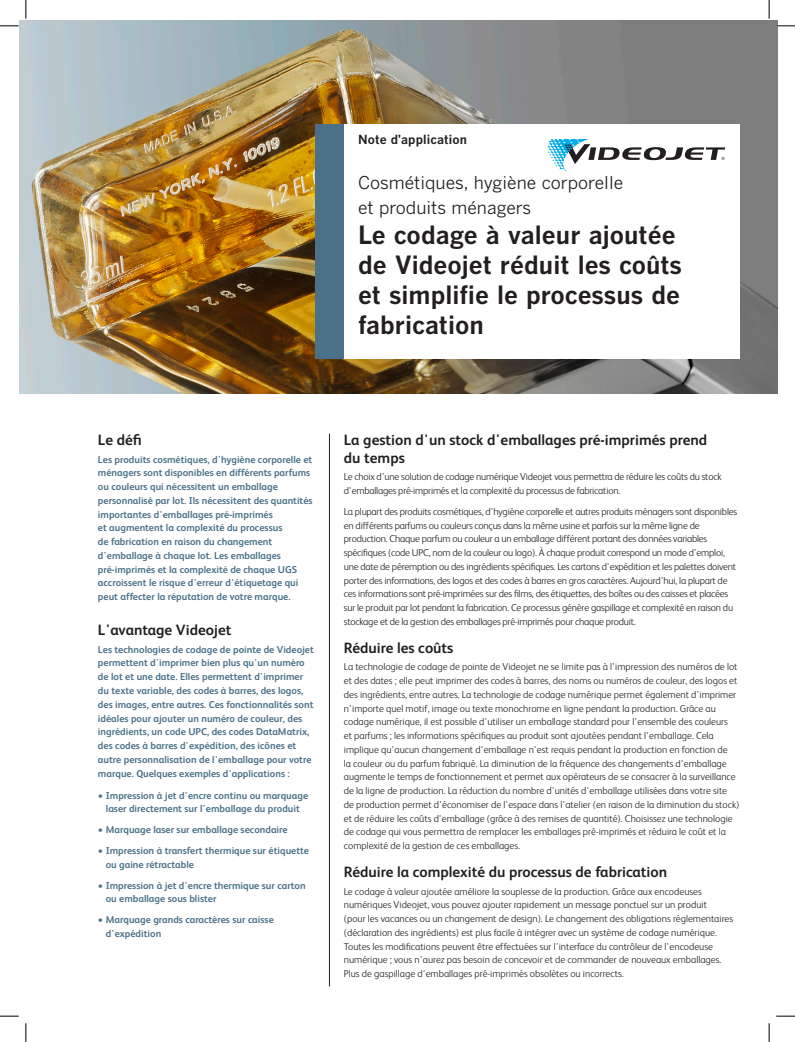
<style>
.page{position:relative;width:795px;height:1042px;background:#fff}
.page>*{position:absolute;margin:0;border:0;box-sizing:border-box;transform-origin:0 0}
.Product_title_front{font:25px/30px "Benton Got Bol";color:#231f20}
.Product_title_front-2{font:17.5px/25px "Benton Got Reg";color:#231f20}
.App_Note_body{font:700 15px/17.5px "FS Albert";color:#231f20}
.App_Sub{font:700 15px "FS Albert";color:#231f20}
.t1{font:12.5px "Benton Got Bol";letter-spacing:.005em;color:#231f20}
.App_Note_body-2{font:300 10px/13.8px "FS Albert";color:#231f20}
.App_Note_body-3{font:300 10px/13.8px "FS Albert";letter-spacing:-.02em;color:#231f20}
.App_Note_body-4{font:700 10px/13.8px "FS Albert";color:#4b7189}
.App_Intro_front{font:700 10px/13.8px "FS Albert";color:#4b7189}
.s1{font-size:10.62px}
</style>
<div class="page">
<img style="left:19px;top:21px;width:758px;height:372px">
<div style="left:344px;top:125px;width:395px;height:234px;background:#fff"></div>
<div style="left:315px;top:125px;width:29px;height:234px;background:#4b7189"></div>
<svg style="left:547px;top:139px;width:177px;height:32px"></svg>
<hr style="left:329px;top:434px;width:1px;height:552px;background:#231f20">
<svg style="left:0;top:25px;width:19px;height:2px"></svg>
<svg style="left:775px;top:25px;width:19px;height:2px"></svg>
<svg style="left:0;top:1015px;width:19px;height:2px"></svg>
<svg style="left:776px;top:1015px;width:18px;height:2px"></svg>
<svg style="left:25px;top:0;width:2px;height:19px"></svg>
<svg style="left:25px;top:1023px;width:2px;height:19px"></svg>
<svg style="left:768px;top:0;width:1px;height:19px"></svg>
<svg style="left:768px;top:1023px;width:1px;height:19px"></svg>
<p class="t1" style="left:358px;top:132px;width:110px">Note d'application</p>
<p class="Product_title_front-2" style="left:358px;top:170px;width:266px">Cosmétiques, hygiène corporelle et produits ménagers</p>
<p class="Product_title_front" style="left:358px;top:219px;width:325px">Le codage à valeur ajoutée de Videojet réduit les coûts et simplifie le processus de fabrication</p>
<p class="App_Sub" style="left:98px;top:431px;width:45px">Le défi</p>
<p class="App_Intro_front" style="left:98px;top:452px;width:216px">Les produits cosmétiques, d'hygiène corporelle et ménagers sont disponibles en différents parfums ou couleurs qui nécessitent un emballage personnalisé par lot. Ils nécessitent des quantités importantes d'emballages pré-imprimés<br>et augmentent la complexité du processus<br>de fabrication en raison du changement d'emballage à chaque lot. Les emballages pré-imprimés et la complexité de chaque UGS accroissent le risque d'erreur d'étiquetage qui peut affecter la réputation de votre marque.</p>
<p class="App_Sub" style="left:98px;top:621px;width:135px">L'avantage Videojet</p>
<p class="App_Note_body-4" style="left:98px;top:642px;width:217px">Les technologies de codage de pointe de Videojet permettent d'imprimer bien plus qu'un numéro de lot et une date. Elles permettent d'imprimer du texte variable, des codes à barres, des logos, des images, entre autres. Ces fonctionnalités sont idéales pour ajouter un numéro de couleur, des ingrédients, un code UPC, des codes DataMatrix, des codes à barres d'expédition, des icônes et autre personnalisation de l'emballage pour votre marque. Quelques exemples d'applications :</p>
<p class="App_Note_body-4" style="left:98px;top:788px;width:212px;text-align:center"><span class="s1">•</span> Impression à jet d'encre continu ou marquage laser directement sur l'emballage du produit</p>
<p class="App_Note_body-4" style="left:98px;top:823px;width:191px"><span class="s1">•</span> Marquage laser sur emballage secondaire</p>
<p class="App_Note_body-4" style="left:106px;top:843px;width:205px;text-indent:-8px"><span class="s1">•</span> Impression à transfert thermique sur étiquette ou gaine rétractable</p>
<p class="App_Note_body-4" style="left:106px;top:878px;width:201px;text-indent:-8px"><span class="s1">•</span> Impression à jet d'encre thermique sur carton ou emballage sous blister</p>
<p class="App_Note_body-4" style="left:106px;top:913px;width:170px;text-indent:-8px"><span class="s1">•</span> Marquage grands caractères sur caisse d'expédition</p>
<p class="App_Note_body" style="left:344px;top:431px;width:364px">La gestion d'un stock d'emballages pré-imprimés prend du temps</p>
<p class="App_Note_body-3" style="left:344px;top:470px;width:379px">Le choix d'une solution de codage numérique Videojet vous permettra de réduire les coûts du stock d'emballages pré-imprimés et la complexité du processus de fabrication.</p>
<p class="App_Note_body-3" style="left:344px;top:504px;width:394px">La plupart des produits cosmétiques, d'hygiène corporelle et autres produits ménagers sont disponibles en différents parfums ou couleurs conçus dans la même usine et parfois sur la même ligne de production. Chaque parfum ou couleur a un emballage différent portant des données variables spécifiques (code UPC, nom de la couleur ou logo). À chaque produit correspond un mode d'emploi, une date de péremption ou des ingrédients spécifiques. Les cartons d'expédition et les palettes doivent porter des informations, des logos et des codes à barres en gros caractères. Aujourd'hui, la plupart de ces informations sont pré-imprimées sur des films, des étiquettes, des boîtes ou des caisses et placées sur le produit par lot pendant la fabrication. Ce processus génère gaspillage et complexité en raison du stockage et de la gestion des emballages pré-imprimés pour chaque produit.</p>
<p class="App_Note_body" style="left:344px;top:639px;width:111px">Réduire les coûts</p>
<p class="App_Note_body-2" style="left:344px;top:660px;width:397px">La technologie de codage de pointe de Videojet ne se limite pas à l'impression des numéros de lot et des dates ; elle peut imprimer des codes à barres, des noms ou numéros de couleur, des logos et des ingrédients, entre autres. La technologie de codage numérique permet également d'imprimer n'importe quel motif, image ou texte monochrome en ligne pendant la production. Grâce au codage numérique, il est possible d'utiliser un emballage standard pour l'ensemble des couleurs<br>et parfums ; les informations spécifiques au produit sont ajoutées pendant l'emballage. Cela implique qu'aucun changement d'emballage n'est requis pendant la production en fonction de<br>la couleur ou du parfum fabriqué. La diminution de la fréquence des changements d'emballage augmente le temps de fonctionnement et permet aux opérateurs de se consacrer à la surveillance de la ligne de production. La réduction du nombre d'unités d'emballage utilisées dans votre site de production permet d'économiser de l'espace dans l'atelier (en raison de la diminution du stock) et de réduire les coûts d'emballage (grâce à des remises de quantité). Choisissez une technologie de codage qui vous permettra de remplacer les emballages pré-imprimés et réduira le coût et la complexité de la gestion de ces emballages.</p>
<p class="App_Note_body" style="left:344px;top:863px;width:325px">Réduire la complexité du processus de fabrication</p>
<p class="App_Note_body-2" style="left:344px;top:884px;width:390px">Le codage à valeur ajoutée améliore la souplesse de la production. Grâce aux encodeuses numériques Videojet, vous pouvez ajouter rapidement un message ponctuel sur un produit<br>(pour les vacances ou un changement de design). Le changement des obligations réglementaires (déclaration des ingrédients) est plus facile à intégrer avec un système de codage numérique.<br>Toutes les modifications peuvent être effectuées sur l'interface du contrôleur de l'encodeuse numérique ; vous n'aurez pas besoin de concevoir et de commander de nouveaux emballages.<br>Plus de gaspillage d'emballages pré-imprimés obsolètes ou incorrects.</p>
</div>
